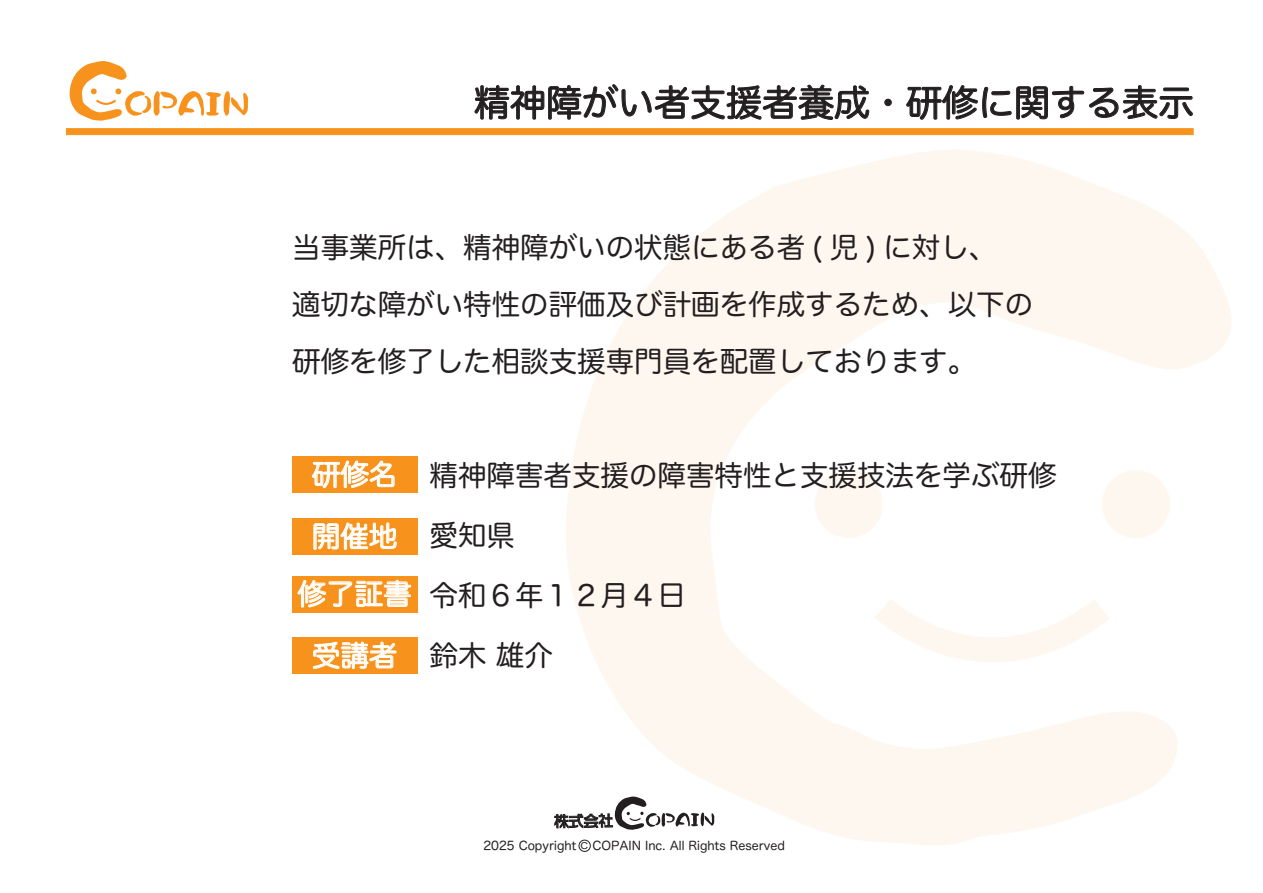
<style>
.page{position:relative;width:1263px;height:893px;background:#fff}
.page>*{position:absolute;margin:0;border:0;box-sizing:border-box;transform-origin:0 0}
.t1{font:36px "Hira Maru Pro W4";color:#231f20}
.t2{font:28.5px/60px "Hira Maru Pro N W4";color:#231f20}
.t3{font:28.5px/61.8px "Hira Maru Pro N W4";color:#fff}
.t4{font:14.85px "VDL Logo Jr Regular";color:#231f20}
.t5{font:12px "Hira Maru Pro N W4";color:#231f20}
.t6{font:8.85px "Hira Maru Pro N W4";color:#231f20;scale:1.14 1}
</style>
<div class="page">
<svg style="left:474px;top:84px;width:395px;height:36px"></svg>
<div style="left:884px;top:99px;width:8px;height:7px;border:1px solid #231f20;border-radius:50%"></div>
<svg style="left:906px;top:85px;width:287px;height:35px"></svg>
<svg style="left:69px;top:61px;width:179px;height:60px"></svg>
<div style="left:66px;top:128px;width:1127px;height:7px;background:#f7931d;border:1px solid #f7931d"></div>
<svg style="left:566px;top:150px;width:666px;height:695px"></svg>
<svg style="left:554px;top:796px;width:160px;height:34px"></svg>
<div style="left:292px;top:457px;width:126px;height:36px;background:#f7931d"></div>
<svg style="left:312px;top:460px;width:83px;height:28px"></svg>
<div style="left:292px;top:518px;width:126px;height:36px;background:#f7931d"></div>
<svg style="left:313px;top:522px;width:84px;height:28px"></svg>
<div style="left:292px;top:576px;width:126px;height:36px;background:#f7931d"></div>
<svg style="left:297px;top:579px;width:114px;height:29px"></svg>
<div style="left:292px;top:638px;width:126px;height:36px;background:#f7931d"></div>
<svg style="left:313px;top:641px;width:84px;height:29px"></svg>
<div style="left:579px;top:840px;width:12px;height:12px;border:1px solid #231f20;border-radius:50%"></div>
<p class="t1" style="left:474px;top:71px;width:722px">精神障がい者支援者養成・研修に関する表示</p>
<p class="t2" style="left:292px;top:217px;width:743px;line-height:57px">当事業所は、精神障がいの状態にある者 ( 児 ) に対し、<br>適切な障がい特性の評価及び計画を作成するため、以下の研修を修了した相談支援専門員を配置しております。</p>
<p class="t3" style="left:312px;top:442px;width:87px">研修名開催地</p>
<p class="t3" style="left:298px;top:561px;width:115px;text-align:center">修了証書受講者</p>
<p class="t2" style="left:429px;top:443px;width:628px">精神障害者支援の障害特性と支援技法を学ぶ研修愛知県<br>令和６年１２月４日<br>鈴木 雄介</p>
<p class="t4" style="left:554px;top:811px;width:61px;rotate:-1deg">株式会社</p>
<p class="t5" style="left:483px;top:835px;width:94px">2025 Copyright</p>
<p class="t5" style="left:592px;top:835px;width:194px">COPAIN Inc. All Rights Reserved</p>
<p class="t6" style="left:581px;top:838px;width:8px">C</p>
</div>
